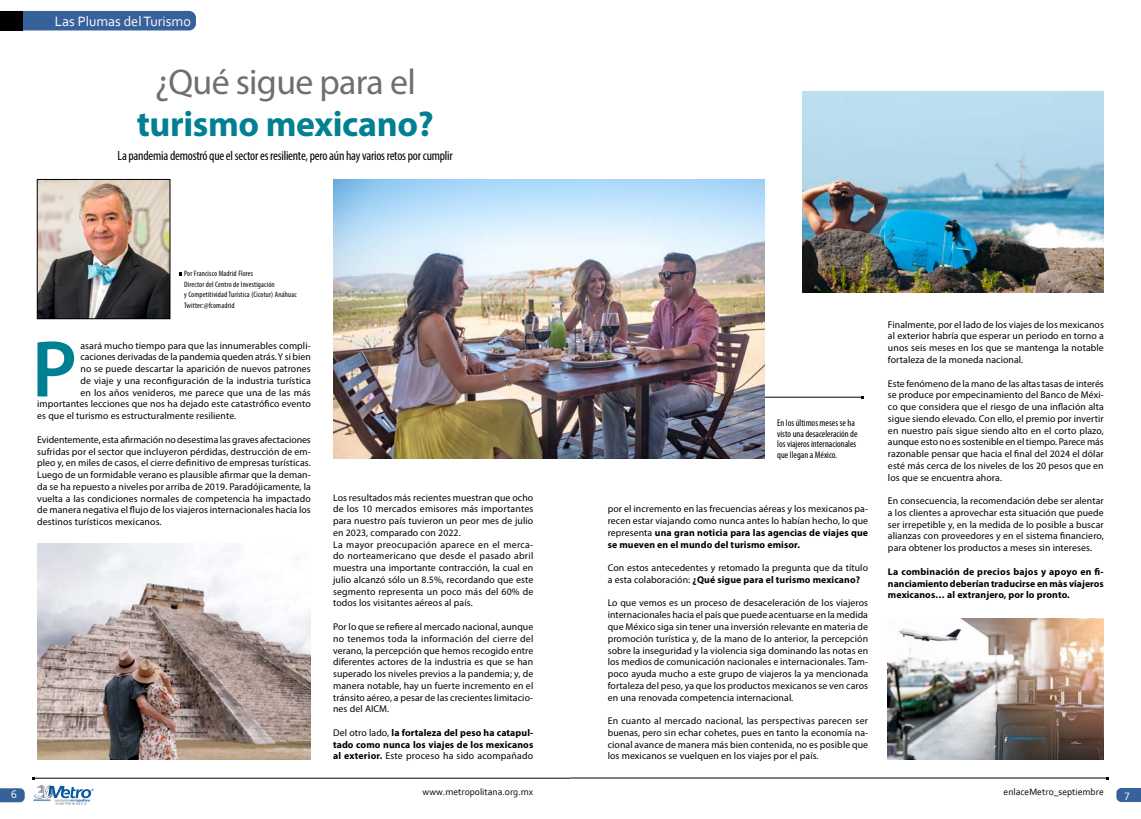
<style>
.page{position:relative;width:1141px;height:819px;background:#fff}
.page>*{position:absolute;margin:0;border:0;box-sizing:border-box;transform-origin:0 0}
.t1{font:600 80.94px "Myriad Pro";color:#008091}
.t2{font:700 35.88px "Myriad Pro";letter-spacing:-.01em;color:#008091}
.t3{font:35.88px "Myriad Pro";letter-spacing:-.02em;color:#706f6f}
.t4{font:14.17px "Corbel";color:#fff}
.t5{font:condensed 13.3px "Myriad Pro";letter-spacing:-.015em;color:#000}
.t6{font:11.38px "Corbel";color:#fff}
.t7{font:9.8px/11.7px "Myriad Pro";letter-spacing:.01em;color:#000;text-align:justify}
.t8{font:700 9.8px/11.7px "Myriad Pro";letter-spacing:.01em;color:#000;text-align:justify}
.t9{font:condensed 9.62px/10.5px "Myriad Pro";color:#000}
.t10{font:9.62px "Corbel";color:#000}
.t11{font:condensed 7.88px/10.5px "Myriad Pro";letter-spacing:.02em;color:#000}
.s1{font-weight:400}
.s2{font-weight:700}
</style>
<div class="page">
<svg style="left:0;top:788px;width:25px;height:14px"></svg>
<hr style="left:33px;top:778px;width:537px;height:1px;background:#000">
<hr style="left:570px;top:777px;width:538px;height:1px;background:#000">
<svg style="left:33px;top:785px;width:61px;height:20px"></svg>
<svg style="left:1116px;top:788px;width:25px;height:14px"></svg>
<hr style="left:616px;top:397px;width:246px;height:1px;background:#000">
<img style="left:802px;top:92px;width:302px;height:200px">
<img style="left:888px;top:618px;width:216px;height:141px">
<div style="left:23px;top:11px;width:173px;height:19px;background:#37619b"></div>
<div style="left:0;top:11px;width:23px;height:19px;background:#000"></div>
<img style="left:37px;top:543px;width:274px;height:216px">
<img style="left:334px;top:179px;width:431px;height:279px">
<img style="left:39px;top:181px;width:129px;height:136px">
<div style="left:37px;top:179px;width:133px;height:140px;border:1px solid #000"></div>
<h3 class="t4" style="left:55px;top:12px;width:138px">Las Plumas del Turismo</h3>
<h2 class="t3" style="left:155px;top:60px;width:263px">¿Qué sigue para el</h2>
<h2 class="t2" style="left:137px;top:100px;width:298px">turismo mexicano?</h2>
<h3 class="t5" style="left:118px;top:147px;width:337px">La pandemia demostró que el sector es resiliente, pero aún hay varios retos por cumplir</h3>
<p class="t11" style="left:184px;top:268px;width:114px">Por Francisco Madrid Flores<br>Director del Centro de Investigación<br>y Competitividad Turística (Cicotur) Anáhuac Twitter:@fcomadrid</p>
<h1 class="t1" style="left:32px;top:318px;width:47px">P</h1>
<p class="t7" style="left:80px;top:339px;width:232px">asará mucho tiempo para que las innumerables compli-</p>
<p class="t7" style="left:80px;top:351px;width:232px">caciones derivadas de la pandemia queden atrás. Y si bien</p>
<p class="t7" style="left:80px;top:363px;width:232px">no se puede descartar la aparición de nuevos patrones</p>
<p class="t7" style="left:80px;top:374px;width:232px">de viaje y una reconfiguración de la industria turística</p>
<p class="t7" style="left:80px;top:386px;width:232px">en los años venideros, me parece que una de las más</p>
<p class="t7" style="left:37px;top:398px;width:275px">importantes lecciones que nos ha dejado este catastrófico evento</p>
<p class="t7" style="left:37px;top:410px;width:201px">es que el turismo es estructuralmente resiliente.</p>
<p class="t7" style="left:37px;top:433px;width:275px">Evidentemente, esta afirmación no desestima las graves afectaciones sufridas por el sector que incluyeron pérdidas, destrucción de em&shy;pleo y, en miles de casos, el cierre definitivo de empresas turísticas.<br>Luego de un formidable verano es plausible afirmar que la deman&shy;da se ha repuesto a niveles por arriba de 2019. Paradójicamente, la vuelta a las condiciones normales de competencia ha impactado de manera negativa el flujo de los viajeros internacionales hacia los destinos turísticos mexicanos.</p>
<p class="t7" style="left:333px;top:491px;width:202px;text-align:left">Los resultados más recientes muestran que ocho de los 10 mercados emisores más importantes para nuestro país tuvieron un peor mes de julio en 2023, comparado con 2022.<br>La mayor preocupación aparece en el merca&shy;do norteamericano que desde el pasado abril muestra una importante contracción, la cual en julio alcanzó sólo un 8.5%, recordando que este segmento representa un poco más del 60% de todos los visitantes aéreos al país.</p>
<p class="t7" style="left:333px;top:620px;width:202px">Por lo que se refiere al mercado nacional, aunque no tenemos toda la información del cierre del verano, la percepción que hemos recogido entre diferentes actores de la industria es que se han superado los niveles previos a la pandemia; y, de manera notable, hay un fuerte incremento en el tránsito aéreo, a pesar de las crecientes limitacio&shy;nes del AICM.</p>
<p class="t8" style="left:333px;top:726px;width:202px"><span class="s1">Del otro lado,</span> la fortaleza del peso ha catapul&shy;tado como nunca los viajes de los mexicanos al exterior. <span class="s1">Este proceso ha sido acompañado</span></p>
<p class="t9" style="left:777px;top:418px;width:82px">En los últimos meses se ha visto una desaceleración de los viajeros internacionales que llegan a México.</p>
<p class="t7" style="left:608px;top:503px;width:262px">por el incremento en las frecuencias aéreas y los mexicanos pa&shy;recen estar viajando como nunca antes lo habían hecho, lo que representa <span class="s2">una gran noticia para las agencias de viajes que se mueven en el mundo del turismo emisor.</span></p>
<p class="t7" style="left:608px;top:562px;width:262px">Con estos antecedentes y retomado la pregunta que da título a esta colaboración: <span class="s2">¿Qué sigue para el turismo mexicano?</span></p>
<p class="t7" style="left:608px;top:597px;width:262px">Lo que vemos es un proceso de desaceleración de los viajeros internacionales hacia el país que puede acentuarse en la medida que México siga sin tener una inversión relevante en materia de promoción turística y, de la mano de lo anterior, la percepción sobre la inseguridad y la violencia siga dominando las notas en los medios de comunicación nacionales e internacionales. Tam&shy;poco ayuda mucho a este grupo de viajeros la ya mencionada fortaleza del peso, ya que los productos mexicanos se ven caros en una renovada competencia internacional.</p>
<p class="t7" style="left:608px;top:714px;width:262px">En cuanto al mercado nacional, las perspectivas parecen ser buenas, pero sin echar cohetes, pues en tanto la economía na&shy;cional avance de manera más bien contenida, no es posible que los mexicanos se vuelquen en los viajes por el país.</p>
<p class="t7" style="left:888px;top:318px;width:217px">Finalmente, por el lado de los viajes de los mexicanos al exterior habría que esperar un periodo en torno a unos seis meses en los que se mantenga la notable fortaleza de la moneda nacional.</p>
<p class="t7" style="left:888px;top:377px;width:217px">Este fenómeno de la mano de las altas tasas de interés se produce por empecinamiento del Banco de Méxi&shy;co que considera que el riesgo de una inflación alta sigue siendo elevado. Con ello, el premio por invertir en nuestro país sigue siendo alto en el corto plazo, aunque esto no es sostenible en el tiempo. Parece más razonable pensar que hacia el final del 2024 el dólar esté más cerca de los niveles de los 20 pesos que en los que se encuentra ahora.</p>
<p class="t7" style="left:888px;top:495px;width:217px">En consecuencia, la recomendación debe ser alentar a los clientes a aprovechar esta situación que puede ser irrepetible y, en la medida de lo posible a buscar alianzas con proveedores y en el sistema financiero, para obtener los productos a meses sin intereses.</p>
<p class="t8" style="left:888px;top:565px;width:217px">La combinación de precios bajos y apoyo en fi&shy;nanciamiento deberían traducirse en màs viajeros mexicanos… al extranjero, por lo pronto.</p>
<p class="t6" style="left:11px;top:787px;width:7px">6</p>
<p class="t10" style="left:423px;top:786px;width:112px">www.metropolitana.org.mx</p>
<p class="t10" style="left:1004px;top:786px;width:102px">enlaceMetro_septiembre</p>
<p class="t6" style="left:1125px;top:787px;width:6px">7</p>
</div>
